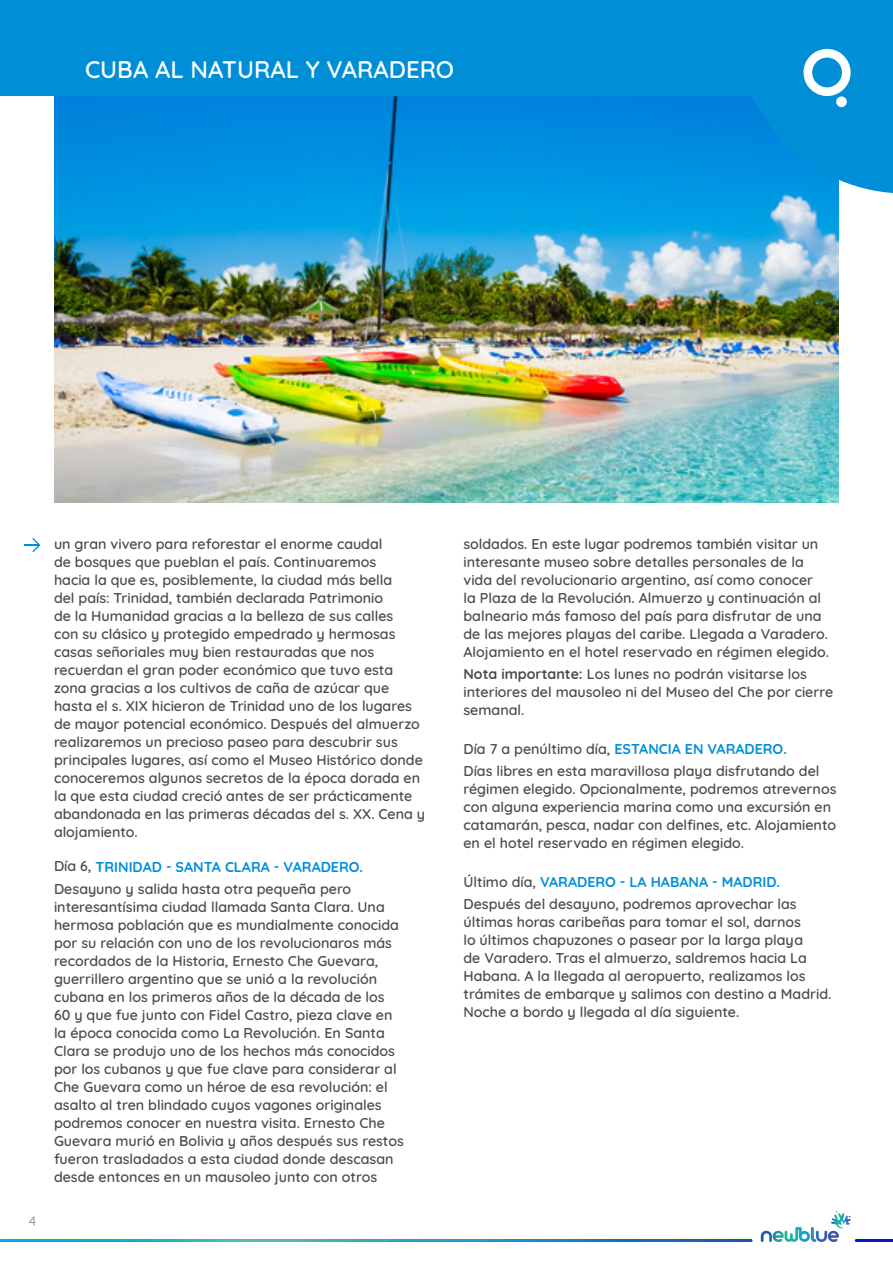
<style>
.page{position:relative;width:893px;height:1263px;background:#fff}
.page>*{position:absolute;margin:0;border:0;box-sizing:border-box;transform-origin:0 0}
.t1{font:600 24px "Quicksand";color:#fff}
.t2{font:600 14.25px/18px "Quicksand";color:#4b4c4d}
.t3{font:13.5px "Quicksand";color:#808285}
.s1{font-weight:700;color:#008fd7}
.s2{font-weight:700}
</style>
<div class="page">
<hr style="left:856px;top:1239px;width:37px;height:3px;background:#0017d6">
<svg style="left:761px;top:1211px;width:90px;height:31px"></svg>
<img style="left:54px;top:96px;width:785px;height:407px">
<div style="left:0;top:0;width:893px;height:96px;background:#008fd7"></div>
<svg style="left:25px;top:538px;width:15px;height:14px"></svg>
<svg style="left:735px;top:48px;width:158px;height:145px"></svg>
<div style="left:836px;top:96px;width:11px;height:11px;background:#fff;border-radius:50%"></div>
<h1 class="t1" style="left:85px;top:51px;width:371px">CUBA AL NATURAL Y VARADERO</h1>
<p class="t3" style="left:29px;top:1210px;width:9px">4</p>
<p class="t2" style="left:54px;top:533px;width:373px">un gran vivero para reforestar el enorme caudal<br>de bosques que pueblan el país. Continuaremos<br>hacia la que es, posiblemente, la ciudad más bella<br>del país: Trinidad, también declarada Patrimonio<br>de la Humanidad gracias a la belleza de sus calles<br>con su clásico y protegido empedrado y hermosas casas señoriales muy bien restauradas que nos recuerdan el gran poder económico que tuvo esta zona gracias a los cultivos de caña de azúcar que hasta el s. XIX hicieron de Trinidad uno de los lugares de mayor potencial económico. Después del almuerzo realizaremos un precioso paseo para descubrir sus principales lugares, así como el Museo Histórico donde conoceremos algunos secretos de la época dorada en la que esta ciudad creció antes de ser prácticamente abandonada en las primeras décadas del s. XX. Cena y alojamiento.</p>
<p class="t2" style="left:54px;top:854px;width:311px;line-height:22.2px">Día 6, <span class="s1">TRINIDAD - SANTA CLARA - VARADERO.<br></span>Desayuno y salida hasta otra pequeña pero</p>
<p class="t2" style="left:54px;top:896px;width:351px">interesantísima ciudad llamada Santa Clara. Una hermosa población que es mundialmente conocida por su relación con uno de los revolucionaros más recordados de la Historia, Ernesto Che Guevara, guerrillero argentino que se unió a la revolución cubana en los primeros años de la década de los 60 y que fue junto con Fidel Castro, pieza clave en la época conocida como La Revolución. En Santa Clara se produjo uno de los hechos más conocidos por los cubanos y que fue clave para considerar al Che Guevara como un héroe de esa revolución: el asalto al tren blindado cuyos vagones originales podremos conocer en nuestra visita. Ernesto Che Guevara murió en Bolivia y años después sus restos fueron trasladados a esta ciudad donde descasan desde entonces en un mausoleo junto con otros</p>
<p class="t2" style="left:463px;top:533px;width:367px">soldados. En este lugar podremos también visitar un interesante museo sobre detalles personales de la vida del revolucionario argentino, así como conocer la Plaza de la Revolución. Almuerzo y continuación al balneario más famoso del país para disfrutar de una de las mejores playas del caribe. Llegada a Varadero.<br>Alojamiento en el hotel reservado en régimen elegido.</p>
<p class="t2" style="left:463px;top:664px;width:371px"><span class="s2">Nota importante:</span> Los lunes no podrán visitarse los interiores del mausoleo ni del Museo del Che por cierre semanal.</p>
<p class="t2" style="left:463px;top:736px;width:357px;line-height:22.2px">Día 7 a penúltimo día, <span class="s1">ESTANCIA EN VARADERO.<br></span>Días libres en esta maravillosa playa disfrutando del</p>
<p class="t2" style="left:463px;top:779px;width:374px">régimen elegido. Opcionalmente, podremos atrevernos con alguna experiencia marina como una excursión en catamarán, pesca, nadar con delfines, etc. Alojamiento en el hotel reservado en régimen elegido.</p>
<p class="t2" style="left:463px;top:869px;width:335px;line-height:22.2px">Último día, <span class="s1">VARADERO - LA HABANA - MADRID.<br></span>Después del desayuno, podremos aprovechar las</p>
<p class="t2" style="left:463px;top:911px;width:369px">últimas horas caribeñas para tomar el sol, darnos<br>lo últimos chapuzones o pasear por la larga playa<br>de Varadero. Tras el almuerzo, saldremos hacia La Habana. A la llegada al aeropuerto, realizamos los trámites de embarque y salimos con destino a Madrid.<br>Noche a bordo y llegada al día siguiente.</p>
</div>
